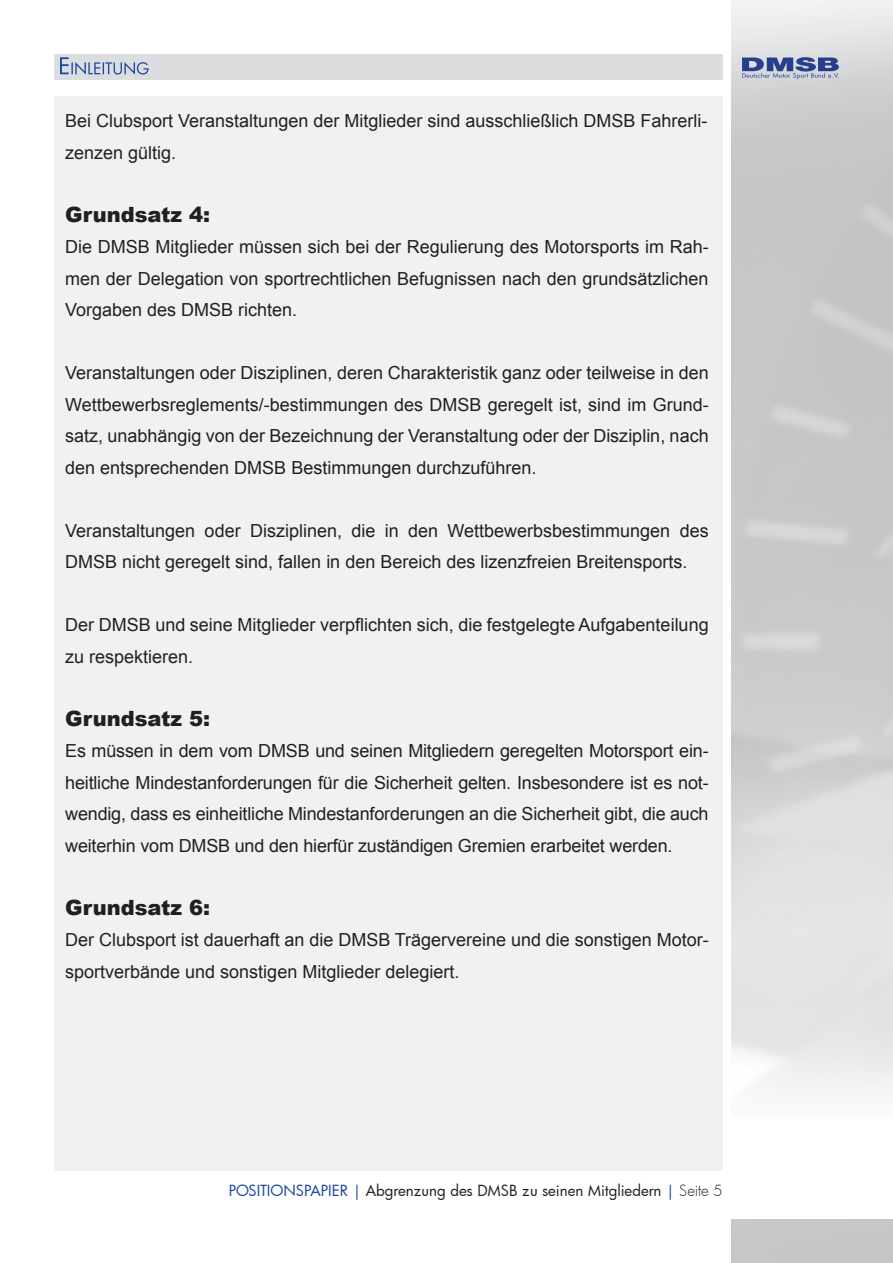
<style>
.page{position:relative;width:893px;height:1263px;background:#fff}
.page>*{position:absolute;margin:0;border:0;box-sizing:border-box;transform-origin:0 0}
.t1{font:900 21px "Arial";color:#231f20}
.t2{font:18px/31.5px "Arial";color:#231f20}
.t3{font:15px "Futura";color:#231f20}
.s1{color:#18469d}
.s2{font-weight:500;color:#18469d}
.s3{font-weight:300}
</style>
<div class="page">
<svg style="left:742px;top:57px;width:97px;height:22px;background:#7f8cb4"></svg>
<div style="left:54px;top:54px;width:669px;height:26px;background:#dcdddf"></div>
<div style="left:54px;top:96px;width:669px;height:1075px;background:#f0f1f2"></div>
<svg style="left:60px;top:57px;width:89px;height:18px"></svg>
<p class="t2" style="left:65px;top:105px;width:644px">Bei Clubsport Veranstaltungen der Mitglieder sind ausschließlich DMSB Fahrerli&shy;zenzen gültig.</p>
<p class="t1" style="left:65px;top:199px;width:147px">Grundsatz 4:</p>
<p class="t2" style="left:65px;top:231px;width:645px;text-align:justify">Die DMSB Mitglieder müssen sich bei der Regulierung des Motorsports im Rah&shy;men der Delegation von sportrechtlichen Befugnissen nach den grundsätzlichen Vorgaben des DMSB richten.</p>
<p class="t2" style="left:65px;top:357px;width:645px;text-align:justify">Veranstaltungen oder Disziplinen, deren Charakteristik ganz oder teilweise in den Wettbewerbsreglements/-bestimmungen des DMSB geregelt ist, sind im Grund&shy;satz, unabhängig von der Bezeichnung der Veranstaltung oder der Disziplin, nach den entsprechenden DMSB Bestimmungen durchzuführen.</p>
<p class="t2" style="left:65px;top:515px;width:645px">Veranstaltungen oder Disziplinen, die in den Wettbewerbsbestimmungen des<br>DMSB nicht geregelt sind, fallen in den Bereich des lizenzfreien Breitensports.</p>
<p class="t2" style="left:65px;top:609px;width:645px">Der DMSB und seine Mitglieder verpflichten sich, die festgelegte Aufgabenteilung zu respektieren.</p>
<p class="t1" style="left:65px;top:703px;width:147px">Grundsatz 5:</p>
<p class="t2" style="left:65px;top:735px;width:645px;text-align:justify">Es müssen in dem vom DMSB und seinen Mitgliedern geregelten Motorsport ein&shy;heitliche Mindestanforderungen für die Sicherheit gelten. Insbesondere ist es not&shy;wendig, dass es einheitliche Mindestanforderungen an die Sicherheit gibt, die auch weiterhin vom DMSB und den hierfür zuständigen Gremien erarbeitet werden.</p>
<p class="t1" style="left:65px;top:892px;width:147px">Grundsatz 6:</p>
<p class="t2" style="left:65px;top:924px;width:645px">Der Clubsport ist dauerhaft an die DMSB Trägervereine und die sonstigen Motor&shy;sportverbände und sonstigen Mitglieder delegiert.</p>
<p class="t3" style="left:229px;top:1180px;width:496px"><span class="s1">positionspapier</span> <span class="s2">|</span> Abgrenzung des DMSB zu seinen Mitgliedern <span class="s2">|</span> <span class="s3">Seite 5</span></p>
</div>
